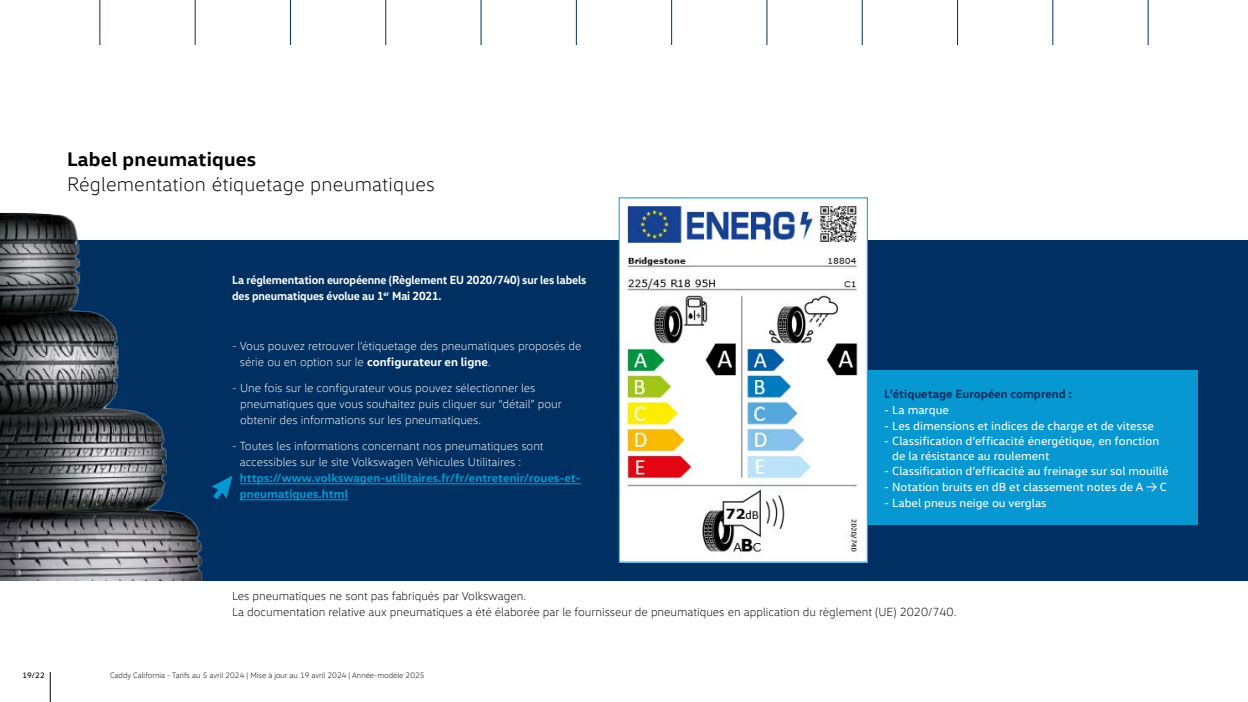
<style>
.page{position:relative;width:1248px;height:702px;background:#fff}
.page>*{position:absolute;margin:0;border:0;box-sizing:border-box;transform-origin:0 0}
.t1{font:300 20px "VW Head";letter-spacing:.01em;color:#000}
.t2{font:700 20px "VW Head";letter-spacing:.01em;color:#000}
.t3{font:300 12px/16px "VW Head";color:#fff}
.t4{font:12px/14px "VW Head";color:#fff}
.t5{font:300 12px/16px "VW Head";color:#000}
.t6{font:700 12px/16px "VW Head";letter-spacing:-.01em;color:#fff;scale:.93 1}
.t7{font:700 12px/16px "VW Head";color:#0798d1}
.t8{font:700 12px "VW Head";color:#002e5e}
.t9{font:300 8px "VW Head";color:#000}
.t10{font:8px "VW Head";color:#000}
.s1{font-weight:700}
</style>
<div class="page">
<hr style="left:50px;top:672px;width:1px;height:30px;background:#000">
<div style="left:0;top:240px;width:1248px;height:341px;background:#003061"></div>
<div style="left:751px;top:370px;width:447px;height:155px;background:#0798d1"></div>
<hr style="left:240px;top:483px;width:341px;height:1px;background:#0798d1">
<hr style="left:240px;top:499px;width:108px;height:1px;background:#0798d1">
<img style="left:621px;top:200px;width:245px;height:360px">
<div style="left:619px;top:198px;width:249px;height:364px;border:1px solid #0798d1"></div>
<img style="left:0;top:212px;width:203px;height:369px">
<svg style="left:212px;top:476px;width:20px;height:23px"></svg>
<hr style="left:100px;top:0;width:1px;height:45px;background:#003061">
<hr style="left:195px;top:0;width:1px;height:45px;background:#003061">
<hr style="left:290px;top:0;width:1px;height:45px;background:#003061">
<hr style="left:386px;top:0;width:1px;height:45px;background:#003061">
<hr style="left:481px;top:0;width:1px;height:45px;background:#003061">
<hr style="left:576px;top:0;width:1px;height:45px;background:#003061">
<hr style="left:671px;top:0;width:1px;height:45px;background:#003061">
<hr style="left:767px;top:0;width:1px;height:45px;background:#003061">
<hr style="left:957px;top:0;width:1px;height:45px;background:#003061">
<hr style="left:862px;top:0;width:1px;height:45px;background:#003061">
<hr style="left:1053px;top:0;width:1px;height:45px;background:#003061">
<hr style="left:1148px;top:0;width:1px;height:45px;background:#003061">
<h1 class="t2" style="left:67px;top:146px;width:191px">Label pneumatiques</h1>
<h1 class="t1" style="left:67px;top:172px;width:369px">Réglementation étiquetage pneumatiques</h1>
<p class="t6" style="left:232px;top:272px;width:382px">La réglementation européenne (Règlement EU 2020/740) sur les labels des pneumatiques évolue au 1<sup>er</sup> Mai 2021.</p>
<p class="t3" style="left:240px;top:338px;width:343px;text-indent:-8px">- Vous pouvez retrouver l’étiquetage des pneumatiques proposés de série ou en option sur le <span class="s1">configurateur en ligne</span>.</p>
<p class="t3" style="left:240px;top:380px;width:323px;text-indent:-8px">- Une fois sur le configurateur vous pouvez sélectionner les pneumatiques que vous souhaitez puis cliquer sur “détail” pour obtenir des informations sur les pneumatiques.</p>
<p class="t3" style="left:240px;top:438px;width:305px;text-indent:-8px">- Toutes les informations concernant nos pneumatiques sont accessibles sur le site Volkswagen Véhicules Utilitaires :</p>
<p class="t7" style="left:240px;top:470px;width:343px">https://www.volkswagen-utilitaires.fr/fr/entretenir/roues-et&shy;pneumatiques.html</p>
<p class="t8" style="left:884px;top:386px;width:189px">L’étiquetage Européen comprend :</p>
<p class="t4" style="left:884px;top:402px;width:66px">- La marque</p>
<p class="t4" style="left:884px;top:418px;width:271px">- Les dimensions et indices de charge et de vitesse</p>
<p class="t4" style="left:892px;top:434px;width:269px;text-indent:-8px">- Classification d’efficacité énergétique, en fonction de la résistance au roulement</p>
<p class="t4" style="left:884px;top:464px;width:286px">- Classification d’efficacité au freinage sur sol mouillé</p>
<p class="t4" style="left:884px;top:480px;width:284px">- Notation bruits en dB et classement notes de A → C</p>
<p class="t4" style="left:884px;top:496px;width:164px">- Label pneus neige ou verglas</p>
<p class="t5" style="left:232px;top:588px;width:726px">Les pneumatiques ne sont pas fabriqués par Volkswagen.<br>La documentation relative aux pneumatiques a été élaborée par le fournisseur de pneumatiques en application du règlement (UE) 2020/740.</p>
<p class="t10" style="left:23px;top:671px;width:24px">19/22</p>
<p class="t9" style="left:110px;top:671px;width:316px">Caddy California - Tarifs au 5 avril 2024 | Mise à jour au 19 avril 2024 | Année-modèle 2025</p>
</div>
